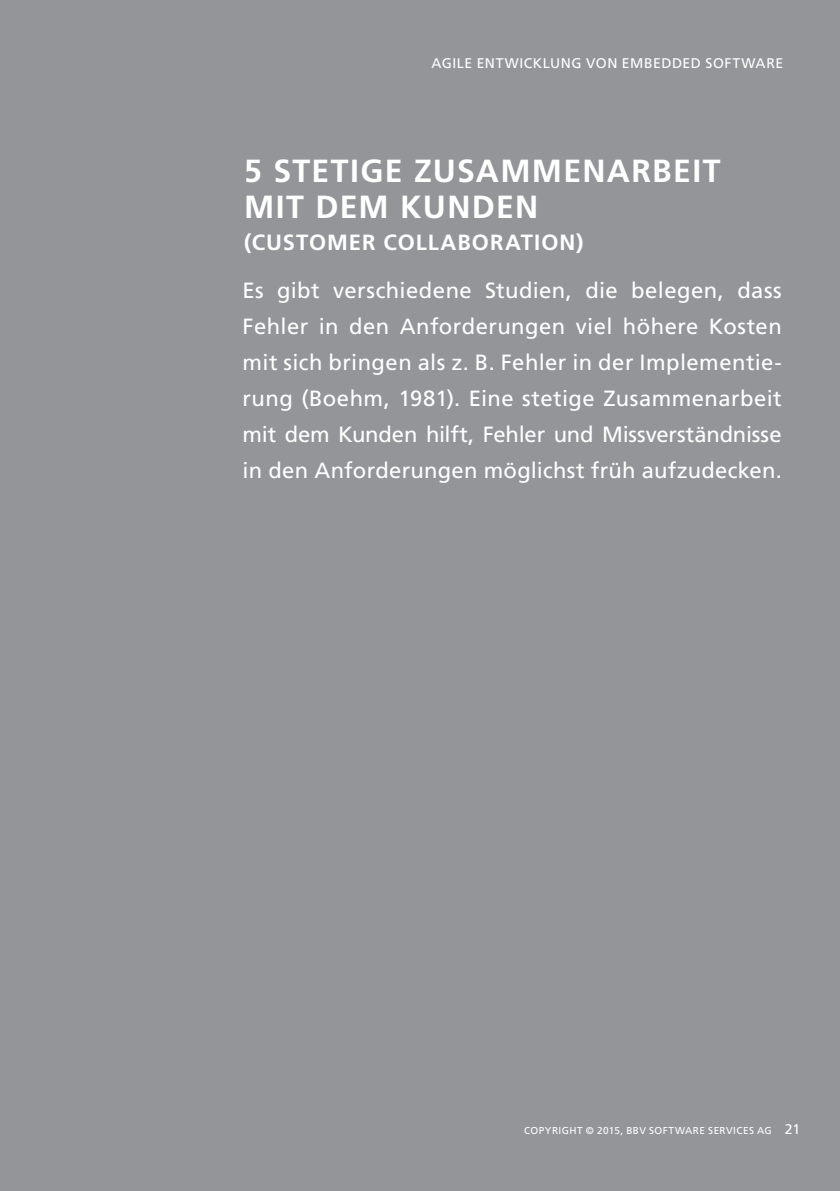
<style>
.page{position:relative;width:840px;height:1191px;background:#fff}
.page>*{position:absolute;margin:0;border:0;box-sizing:border-box;transform-origin:0 0}
.Headline_GROSS_16pt{font:700 32px/36px "Frutiger";letter-spacing:.04em;color:#fff}
.Fliesstext_Gross_11p{font:22px/36px "Frutiger";letter-spacing:.01em;color:#fff;text-align:justify}
.Headline_GROSS_16pt-2{font:700 22px "Frutiger";letter-spacing:.045em;color:#fff}
.t1{font:14px "Frutiger";letter-spacing:.04em;color:#fff}
.t2{font:10px "Frutiger";letter-spacing:.045em;color:#fff}
.s1{font-size:14px}
</style>
<div class="page">
<div style="left:0;top:0;width:839px;height:1191px;background:#939598"></div>
<p class="t1" style="left:431px;top:54px;width:353px">AGILE ENTWICKLUNG VON EMBEDDED SOFTWARE</p>
<p class="Headline_GROSS_16pt" style="left:244px;top:153px;width:477px">5 STETIGE ZUSAMMENARBEIT<br>MIT DEM KUNDEN</p>
<p class="Headline_GROSS_16pt-2" style="left:244px;top:230px;width:341px">(CUSTOMER COLLABORATION)</p>
<p class="Fliesstext_Gross_11p" style="left:242px;top:272px;width:540px">Es gibt verschiedene Studien, die belegen, dass Fehler in den Anforderungen viel höhere Kosten mit sich bringen als z. B. Fehler in der Implementie&shy;rung (Boehm, 1981). Eine stetige Zusammenarbeit mit dem Kunden hilft, Fehler und Missverständnisse in den Anforderungen möglichst früh aufzudecken.</p>
<p class="t2" style="left:524px;top:1124px;width:277px">COPYRIGHT © 2015, BBV SOFTWARE SERVICES AG <span class="s1">21</span></p>
</div>
